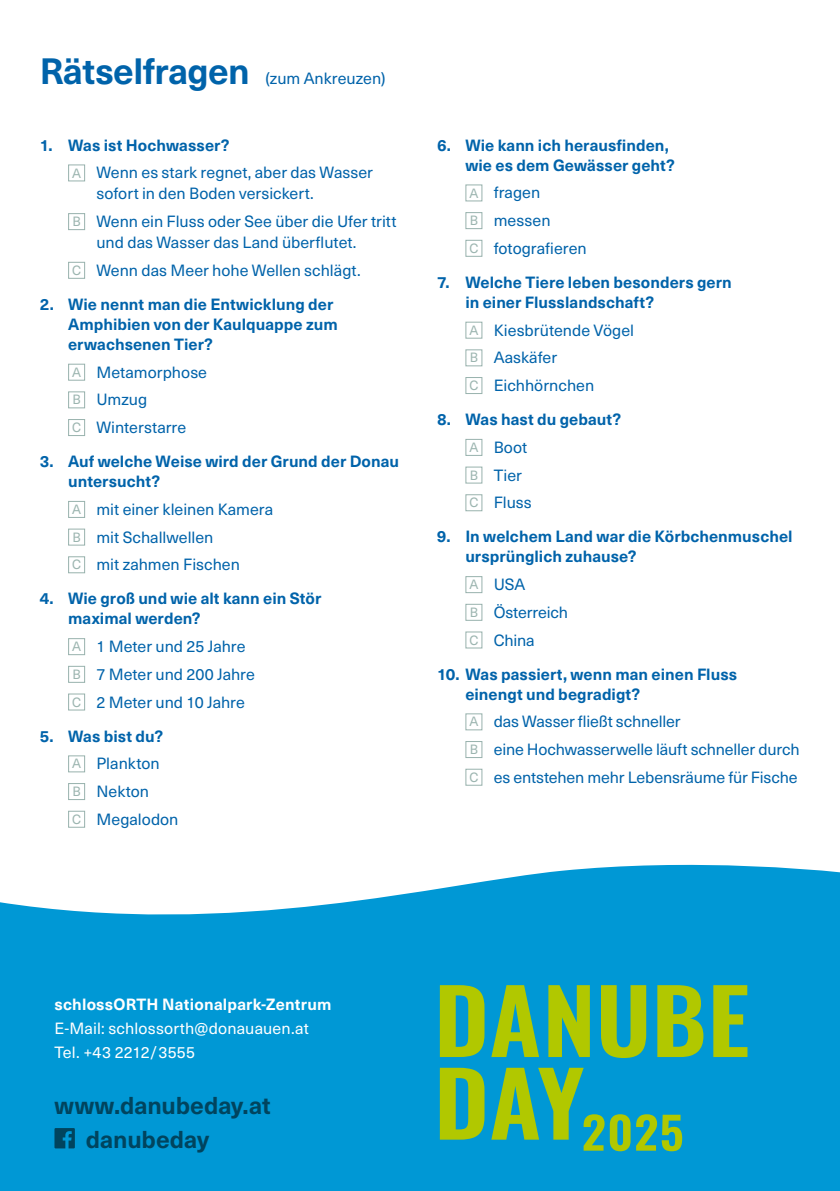
<style>
.page{position:relative;width:840px;height:1191px;background:#fff}
.page>*{position:absolute;margin:0;border:0;box-sizing:border-box;transform-origin:0 0}
.t1{font:700 36px "Neue Haas Unica W1 G";letter-spacing:-.015em;color:#0063aa}
.t2{font:700 24px/33.4px "Neue Haas Unica W1 G";color:#00445e}
.t3{font:16px/27.6px "Neue Haas Unica W1 G";color:#0063aa}
.t4{font:700 16px/20px "Neue Haas Unica W1 G";color:#0063aa}
.t5{font:16px/24px "Neue Haas Unica W1 G";letter-spacing:.01em;color:#fff}
.t6{font:700 16px "Neue Haas Unica W1 G";letter-spacing:.015em;color:#fff}
.s1{font-weight:700}
.s2{font-size:13.2px;color:#9cb5b0}
.s3{font-weight:400;font-size:13.2px;color:#9cb5b0}
.s4{font-weight:400}
</style>
<div class="page">
<svg style="left:0;top:865px;width:839px;height:326px;background:#17a1d8"></svg>
<svg style="left:439px;top:985px;width:308px;height:73px;background:#67b358"></svg>
<svg style="left:439px;top:1067px;width:242px;height:84px;background:#44aa82"></svg>
<svg style="left:54px;top:1128px;width:21px;height:20px"></svg>
<div style="left:68px;top:164px;width:17px;height:17px;border:1px solid #98b2ad"></div>
<div style="left:68px;top:213px;width:17px;height:17px;border:1px solid #98b2ad"></div>
<div style="left:68px;top:262px;width:17px;height:17px;border:1px solid #98b2ad"></div>
<div style="left:68px;top:364px;width:17px;height:17px;border:1px solid #98b2ad"></div>
<div style="left:68px;top:391px;width:17px;height:17px;border:1px solid #98b2ad"></div>
<div style="left:68px;top:419px;width:17px;height:17px;border:1px solid #98b2ad"></div>
<div style="left:68px;top:501px;width:17px;height:17px;border:1px solid #98b2ad"></div>
<div style="left:68px;top:528px;width:17px;height:17px;border:1px solid #98b2ad"></div>
<div style="left:68px;top:556px;width:17px;height:17px;border:1px solid #98b2ad"></div>
<div style="left:68px;top:638px;width:17px;height:17px;border:1px solid #98b2ad"></div>
<div style="left:68px;top:666px;width:17px;height:17px;border:1px solid #98b2ad"></div>
<div style="left:68px;top:693px;width:17px;height:17px;border:1px solid #98b2ad"></div>
<div style="left:68px;top:755px;width:17px;height:17px;border:1px solid #98b2ad"></div>
<div style="left:68px;top:783px;width:17px;height:17px;border:1px solid #98b2ad"></div>
<div style="left:68px;top:810px;width:17px;height:17px;border:1px solid #98b2ad"></div>
<div style="left:465px;top:184px;width:17px;height:17px;border:1px solid #98b2ad"></div>
<div style="left:465px;top:212px;width:17px;height:17px;border:1px solid #98b2ad"></div>
<div style="left:465px;top:240px;width:17px;height:17px;border:1px solid #98b2ad"></div>
<div style="left:465px;top:322px;width:17px;height:17px;border:1px solid #98b2ad"></div>
<div style="left:465px;top:349px;width:17px;height:17px;border:1px solid #98b2ad"></div>
<div style="left:465px;top:377px;width:17px;height:17px;border:1px solid #98b2ad"></div>
<div style="left:465px;top:439px;width:17px;height:17px;border:1px solid #98b2ad"></div>
<div style="left:465px;top:466px;width:17px;height:17px;border:1px solid #98b2ad"></div>
<div style="left:465px;top:494px;width:17px;height:17px;border:1px solid #98b2ad"></div>
<div style="left:465px;top:576px;width:17px;height:17px;border:1px solid #98b2ad"></div>
<div style="left:465px;top:604px;width:17px;height:17px;border:1px solid #98b2ad"></div>
<div style="left:465px;top:631px;width:17px;height:17px;border:1px solid #98b2ad"></div>
<div style="left:465px;top:713px;width:17px;height:17px;border:1px solid #98b2ad"></div>
<div style="left:465px;top:741px;width:17px;height:17px;border:1px solid #98b2ad"></div>
<div style="left:465px;top:768px;width:17px;height:17px;border:1px solid #98b2ad"></div>
<h1 class="t1" style="left:40px;top:44px;width:211px">Rätselfragen</h1>
<p class="t3" style="left:265px;top:64px;width:121px">(zum Ankreuzen)</p>
<p class="t3" style="left:72px;top:130px;width:302px;text-indent:-32px"><span class="s1">1. Was ist Hochwasser?<br></span><span class="s2">A</span> Wenn es stark regnet, aber das Wasser</p>
<p class="t3" style="left:72px;top:179px;width:325px;text-indent:24px">sofort in den Boden versickert.<br><span class="s2">B</span> Wenn ein Fluss oder See über die Ufer tritt</p>
<p class="t3" style="left:72px;top:228px;width:290px;text-align:right">und das Wasser das Land überflutet.<br><span class="s2">C</span> Wenn das Meer hohe Wellen schlägt.</p>
<p class="t4" style="left:68px;top:293px;width:271px;text-indent:-28px">2. Wie nennt man die Entwicklung der<br>Amphibien von der Kaulquappe zum erwachsenen Tier?</p>
<p class="t3" style="left:72px;top:357px;width:136px"><span class="s2">A</span> Metamorphose<br><span class="s2">B</span> Umzug<br><span class="s2">C</span> Winterstarre</p>
<p class="t4" style="left:68px;top:450px;width:332px;text-indent:-28px">3. Auf welche Weise wird der Grund der Donau untersucht?</p>
<p class="t3" style="left:72px;top:494px;width:203px"><span class="s2">A</span> mit einer kleinen Kamera<br><span class="s2">B</span> mit Schallwellen<br><span class="s2">C</span> mit zahmen Fischen</p>
<p class="t4" style="left:68px;top:588px;width:255px;text-indent:-28px">4. Wie groß und wie alt kann ein Stör maximal werden?</p>
<p class="t3" style="left:72px;top:632px;width:184px"><span class="s2">A</span> 1 Meter und 25 Jahre<br><span class="s2">B</span> 7 Meter und 200 Jahre<br><span class="s2">C</span> 2 Meter und 10 Jahre</p>
<p class="t3" style="left:72px;top:721px;width:108px;text-indent:-32px"><span class="s1">5. Was bist du?<br></span><span class="s2">A</span> Plankton<br><span class="s2">B</span> Nekton<br><span class="s2">C</span> Megalodon</p>
<p class="t4" style="left:465px;top:134px;width:211px;text-indent:-28px">6. Wie kann ich herausfinden, wie es dem Gewässer geht?</p>
<p class="t3" style="left:469px;top:178px;width:119px"><span class="s2">A</span> fragen<br><span class="s2">B</span> messen<br><span class="s2">C</span> fotografieren</p>
<p class="t4" style="left:465px;top:271px;width:268px;text-indent:-28px">7. Welche Tiere leben besonders gern in einer Flusslandschaft?</p>
<p class="t3" style="left:469px;top:315px;width:166px"><span class="s2">A</span> Kiesbrütende Vögel<br><span class="s2">B</span> Aaskäfer<br><span class="s2">C</span> Eichhörnchen</p>
<p class="t4" style="left:469px;top:405px;width:153px;line-height:27.6px;text-indent:-32px">8. Was hast du gebaut?<br><span class="s3">A</span> <span class="s4">Boot<br></span><span class="s3">B</span> <span class="s4">Tier<br></span><span class="s3">C</span> <span class="s4">Fluss</span></p>
<p class="t4" style="left:465px;top:526px;width:328px;text-indent:-28px">9. In welchem Land war die Körbchenmuschel ursprünglich zuhause?</p>
<p class="t3" style="left:469px;top:570px;width:100px"><span class="s2">A</span> USA<br><span class="s2">B</span> Österreich<br><span class="s2">C</span> China</p>
<p class="t4" style="left:465px;top:663px;width:273px;text-indent:-28px">10. Was passiert, wenn man einen Fluss einengt und begradigt?</p>
<p class="t3" style="left:469px;top:707px;width:331px"><span class="s2">A</span> das Wasser fließt schneller<br><span class="s2">B</span> eine Hochwasserwelle läuft schneller durch<br><span class="s2">C</span> es entstehen mehr Lebensräume für Fische</p>
<p class="t6" style="left:54px;top:992px;width:278px">schlossORTH Nationalpark-Zentrum</p>
<p class="t5" style="left:54px;top:1015px;width:256px">E-Mail: schlossorth@donauauen.at<br>Tel. +43 2212/3555</p>
<h2 class="t2" style="left:86px;top:1087px;width:186px;text-indent:-31px">www.danubeday.at danubeday</h2>
</div>
